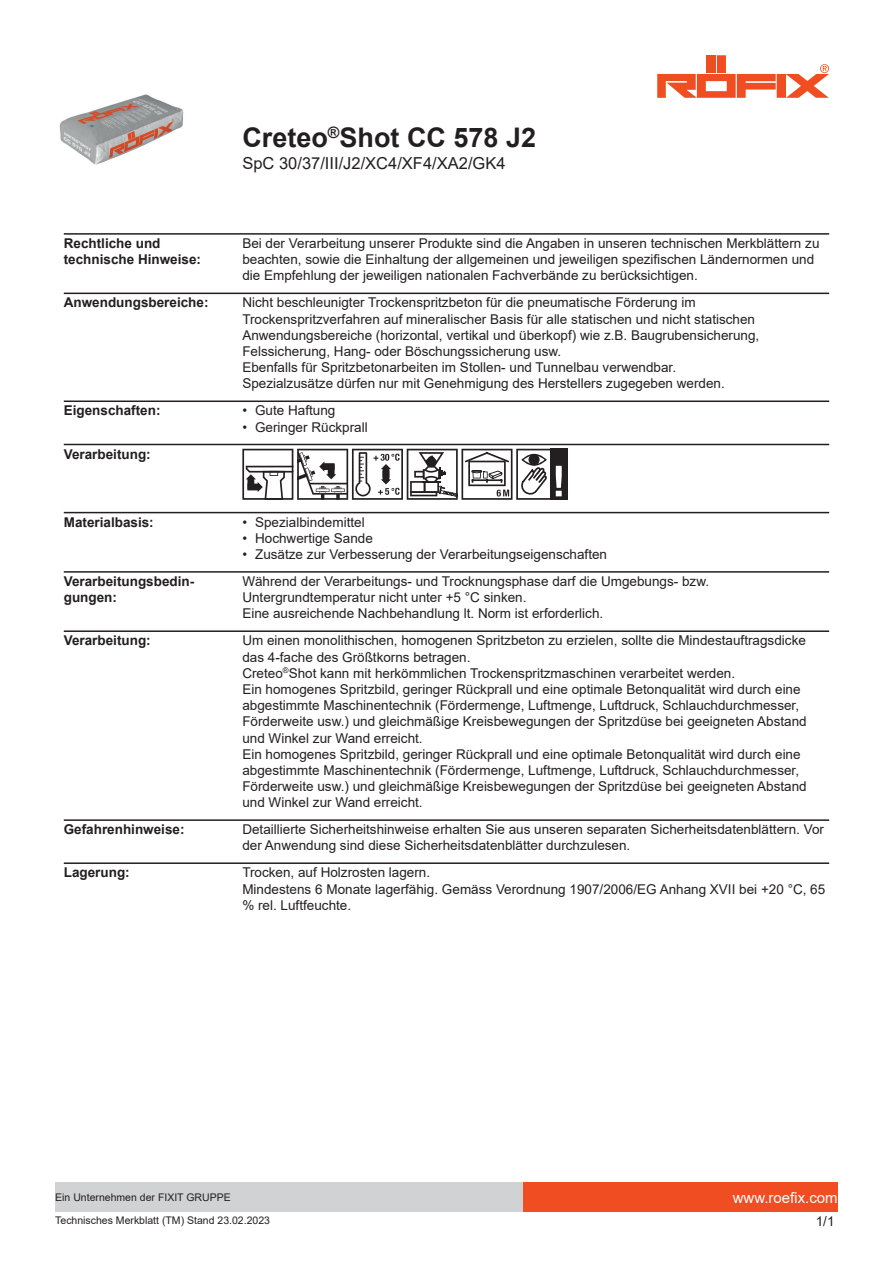
<style>
.page{position:relative;width:893px;height:1263px;background:#fff}
.page>*{position:absolute;margin:0;border:0;box-sizing:border-box;transform-origin:0 0}
.t1{font:700 27px "Arial";color:#231f20}
.t2{font:16.5px "Arial";color:#231f20}
.t3{font:15px "Arial";color:#fff}
.t4{font:13.5px/16.2px "Arial";color:#231f20}
.t5{font:700 13.5px/16.2px "Arial";color:#231f20}
.t6{font:10.5px "Arial";color:#231f20}
</style>
<div class="page">
<img style="left:59px;top:95px;width:125px;height:70px">
<div style="left:717px;top:55px;width:9px;height:18px;background:#f04d22"></div>
<div style="left:707px;top:55px;width:9px;height:18px;background:#f04d22"></div>
<svg style="left:657px;top:64px;width:172px;height:34px"></svg>
<div style="left:523px;top:1182px;width:315px;height:30px;background:#f04d22"></div>
<div style="left:55px;top:1182px;width:468px;height:30px;background:#d1d2d4"></div>
<hr style="left:64px;top:233px;width:765px;height:2px;background:#231f20">
<hr style="left:64px;top:293px;width:765px;height:1px;background:#231f20">
<hr style="left:64px;top:400px;width:765px;height:2px;background:#231f20">
<hr style="left:64px;top:444px;width:765px;height:1px;background:#231f20">
<svg style="left:242px;top:449px;width:325px;height:51px"></svg>
<hr style="left:64px;top:512px;width:765px;height:1px;background:#231f20">
<hr style="left:64px;top:571px;width:765px;height:2px;background:#231f20">
<hr style="left:64px;top:630px;width:765px;height:2px;background:#231f20">
<hr style="left:64px;top:819px;width:765px;height:2px;background:#231f20">
<hr style="left:64px;top:862px;width:765px;height:2px;background:#231f20">
<h1 class="t1" style="left:242px;top:119px;width:295px">Creteo<sup>®</sup>Shot CC 578 J2</h1>
<p class="t2" style="left:242px;top:152px;width:265px">SpC 30/37/III/J2/XC4/XF4/XA2/GK4</p>
<p class="t5" style="left:64px;top:235px;width:139px">Rechtliche und technische Hinweise:</p>
<p class="t4" style="left:242px;top:235px;width:579px">Bei der Verarbeitung unserer Produkte sind die Angaben in unseren technischen Merkblättern zu beachten, sowie die Einhaltung der allgemeinen und jeweiligen spezifischen Ländernormen und die Empfehlung der jeweiligen nationalen Fachverbände zu berücksichtigen.</p>
<p class="t5" style="left:64px;top:295px;width:146px">Anwendungsbereiche:</p>
<p class="t4" style="left:242px;top:294px;width:518px">Nicht beschleunigter Trockenspritzbeton für die pneumatische Förderung im Trockenspritzverfahren auf mineralischer Basis für alle statischen und nicht statischen Anwendungsbereiche (horizontal, vertikal und überkopf) wie z.B. Baugrubensicherung, Felssicherung, Hang- oder Böschungssicherung usw.<br>Ebenfalls für Spritzbetonarbeiten im Stollen- und Tunnelbau verwendbar.<br>Spezialzusätze dürfen nur mit Genehmigung des Herstellers zugegeben werden.</p>
<p class="t5" style="left:64px;top:403px;width:98px">Eigenschaften:</p>
<p class="t4" style="left:242px;top:402px;width:95px">• Gute Haftung</p>
<p class="t4" style="left:242px;top:419px;width:127px">• Geringer Rückprall</p>
<p class="t5" style="left:64px;top:446px;width:89px">Verarbeitung:</p>
<p class="t5" style="left:64px;top:514px;width:92px">Materialbasis:</p>
<p class="t4" style="left:242px;top:514px;width:124px">• Spezialbindemittel</p>
<p class="t4" style="left:242px;top:530px;width:132px">• Hochwertige Sande</p>
<p class="t4" style="left:242px;top:546px;width:366px">• Zusätze zur Verbesserung der Verarbeitungseigenschaften</p>
<p class="t5" style="left:64px;top:573px;width:132px">Verarbeitungsbedin&shy;gungen:</p>
<p class="t4" style="left:242px;top:573px;width:468px">Während der Verarbeitungs- und Trocknungsphase darf die Umgebungs- bzw.<br>Untergrundtemperatur nicht unter +5 °C sinken.<br>Eine ausreichende Nachbehandlung lt. Norm ist erforderlich.</p>
<p class="t5" style="left:64px;top:633px;width:89px">Verarbeitung:</p>
<p class="t4" style="left:242px;top:632px;width:566px">Um einen monolithischen, homogenen Spritzbeton zu erzielen, sollte die Mindestauftragsdicke das 4-fache des Größtkorns betragen.<br>Creteo<sup>®</sup>Shot kann mit herkömmlichen Trockenspritzmaschinen verarbeitet werden.<br>Ein homogenes Spritzbild, geringer Rückprall und eine optimale Betonqualität wird durch eine abgestimmte Maschinentechnik (Fördermenge, Luftmenge, Luftdruck, Schlauchdurchmesser, Förderweite usw.) und gleichmäßige Kreisbewegungen der Spritzdüse bei geeigneten Abstand und Winkel zur Wand erreicht.<br>Ein homogenes Spritzbild, geringer Rückprall und eine optimale Betonqualität wird durch eine abgestimmte Maschinentechnik (Fördermenge, Luftmenge, Luftdruck, Schlauchdurchmesser, Förderweite usw.) und gleichmäßige Kreisbewegungen der Spritzdüse bei geeigneten Abstand und Winkel zur Wand erreicht.</p>
<p class="t5" style="left:64px;top:821px;width:122px">Gefahrenhinweise:</p>
<p class="t4" style="left:242px;top:821px;width:583px">Detaillierte Sicherheitshinweise erhalten Sie aus unseren separaten Sicherheitsdatenblättern. Vor der Anwendung sind diese Sicherheitsdatenblätter durchzulesen.</p>
<p class="t5" style="left:64px;top:864px;width:68px">Lagerung:</p>
<p class="t4" style="left:242px;top:864px;width:584px">Trocken, auf Holzrosten lagern.<br>Mindestens 6 Monate lagerfähig. Gemäss Verordnung 1907/2006/EG Anhang XVII bei +20 °C, 65 % rel. Luftfeuchte.</p>
<p class="t6" style="left:55px;top:1190px;width:177px">Ein Unternehmen der FIXIT GRUPPE</p>
<p class="t3" style="left:733px;top:1187px;width:107px">www.roefix.com</p>
<p class="t6" style="left:55px;top:1213px;width:216px">Technisches Merkblatt (TM) Stand 23.02.2023</p>
<p class="t4" style="left:816px;top:1213px;width:20px">1/1</p>
</div>
